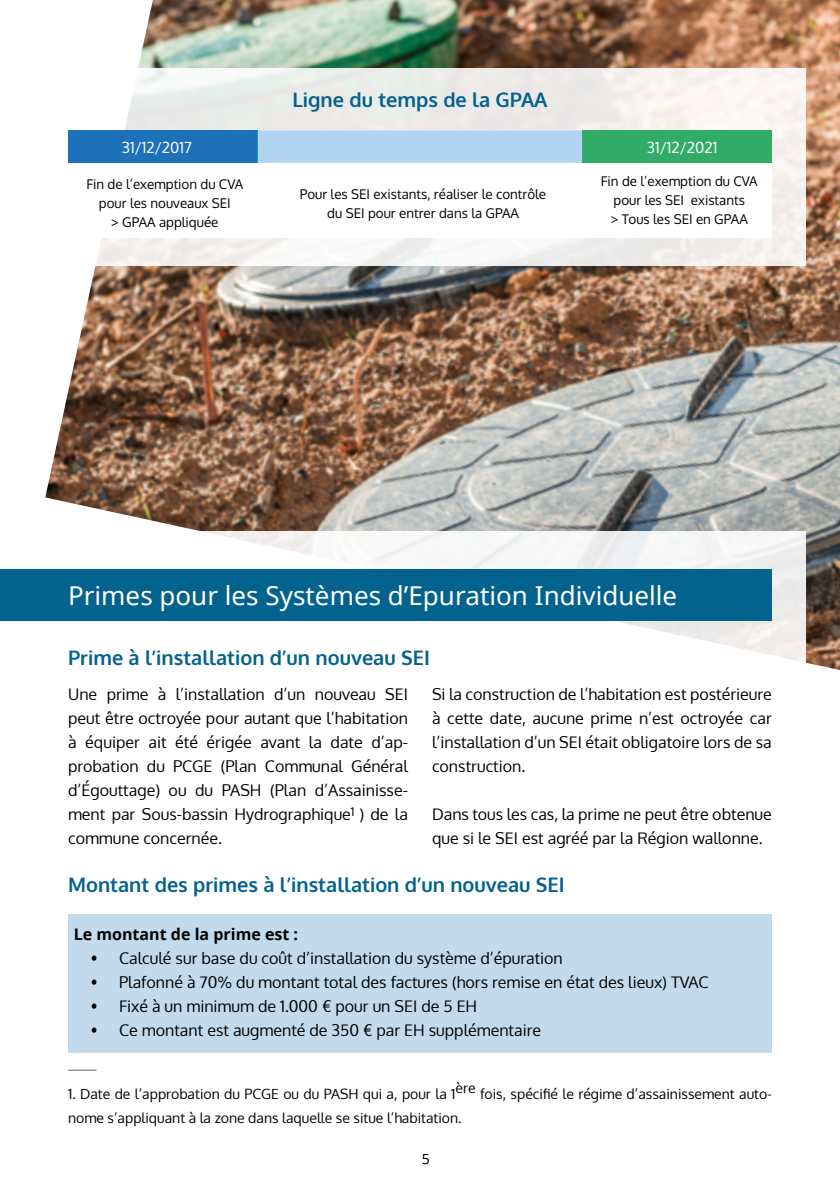
<style>
.page{position:relative;width:840px;height:1191px;background:#fff}
.page>*{position:absolute;margin:0;border:0;box-sizing:border-box;transform-origin:0 0}
.Style_de_paragraphe{font:26px "Noto Sans";color:#fff}
.Style_de_paragraphe-2{font:700 20px "Oxygen";color:#03628e}
.t1{font:16px/24px "Oxygen";color:#000;text-align:justify}
.Style_de_paragraphe-3{font:700 16px "Noto Sans";color:#000}
.t2{font:15.2px "Oxygen";color:#fff}
.Style_note_de_bas_de{font:14px/24px "Oxygen";color:#000}
.t3{font:14px "Noto Sans";color:#000}
.t4{font:13.4px/19px "Oxygen";color:#000;text-align:center}
</style>
<div class="page">
<img style="left:45px;top:0;width:794px;height:670px">
<div style="left:34px;top:531px;width:771px;height:402px;background:#fff"></div>
<div style="left:0;top:569px;width:771px;height:51px;background:#03628e"></div>
<div style="left:68px;top:914px;width:703px;height:139px;background:#c2daeb"></div>
<div style="left:34px;top:68px;width:771px;height:197px;background:linear-gradient(to right,#f2f5f4,#f2edea)"></div>
<div style="left:68px;top:130px;width:703px;height:108px;background:#fff"></div>
<div style="left:68px;top:130px;width:189px;height:33px;background:#1d71b8"></div>
<div style="left:257px;top:130px;width:325px;height:33px;background:#b0d4f2"></div>
<div style="left:582px;top:130px;width:189px;height:33px;background:#30ac67"></div>
<svg style="left:68px;top:1069px;width:28px;height:1px"></svg>
<p class="Style_de_paragraphe-2" style="left:292px;top:87px;width:256px">Ligne du temps de la GPAA</p>
<p class="t2" style="left:122px;top:137px;width:72px">31/12/2017</p>
<p class="t2" style="left:646px;top:137px;width:72px">31/12/2021</p>
<p class="t4" style="left:600px;top:171px;width:158px">Fin de l’exemption du CVA pour les SEI existants<br>&gt; Tous les SEI en GPAA</p>
<p class="t4" style="left:86px;top:175px;width:158px">Fin de l’exemption du CVA pour les nouveaux SEI<br>&gt; GPAA appliquée</p>
<p class="t4" style="left:300px;top:184px;width:247px">Pour les SEI existants, réaliser le contrôle du SEI pour entrer dans la GPAA</p>
<p class="Style_de_paragraphe" style="left:68px;top:577px;width:610px">Primes pour les Systèmes d’Epuration Individuelle</p>
<p class="Style_de_paragraphe-2" style="left:68px;top:645px;width:363px">Prime à l’installation d’un nouveau SEI</p>
<p class="t1" style="left:68px;top:682px;width:341px">Une prime à l’installation d’un nouveau SEI peut être octroyée pour autant que l’habitation à équiper ait été érigée avant la date d’ap&shy;probation du PCGE (Plan Communal Général d’Égouttage) ou du PASH (Plan d’Assainisse&shy;ment par Sous-bassin Hydrographique<sup>1</sup> ) de la commune concernée.</p>
<p class="t1" style="left:432px;top:682px;width:341px">Si la construction de l’habitation est postérieure à cette date, aucune prime n’est octroyée car l’installation d’un SEI était obligatoire lors de sa construction.</p>
<p class="t1" style="left:432px;top:802px;width:341px">Dans tous les cas, la prime ne peut être obtenue que si le SEI est agréé par la Région wallonne.</p>
<p class="Style_de_paragraphe-2" style="left:68px;top:872px;width:498px">Montant des primes à l’installation d’un nouveau SEI</p>
<p class="Style_de_paragraphe-3" style="left:74px;top:923px;width:226px">Le montant de la prime est :</p>
<p class="t1" style="left:91px;top:946px;width:473px">• Calculé sur base du coût d’installation du système d’épuration</p>
<p class="t1" style="left:91px;top:970px;width:619px">• Plafonné à 70% du montant total des factures (hors remise en état des lieux) TVAC</p>
<p class="t1" style="left:91px;top:994px;width:388px">• Fixé à un minimum de 1.000 € pour un SEI de 5 EH</p>
<p class="t1" style="left:91px;top:1018px;width:451px">• Ce montant est augmenté de 350 € par EH supplémentaire</p>
<p class="Style_note_de_bas_de" style="left:68px;top:1082px;width:704px">1. Date de l’approbation du PCGE ou du PASH qui a, pour la 1ère fois, spécifié le régime d’assainissement auto&shy;nome s’appliquant à la zone dans laquelle se situe l’habitation.</p>
<p class="t3" style="left:421px;top:1149px;width:10px">5</p>
</div>
